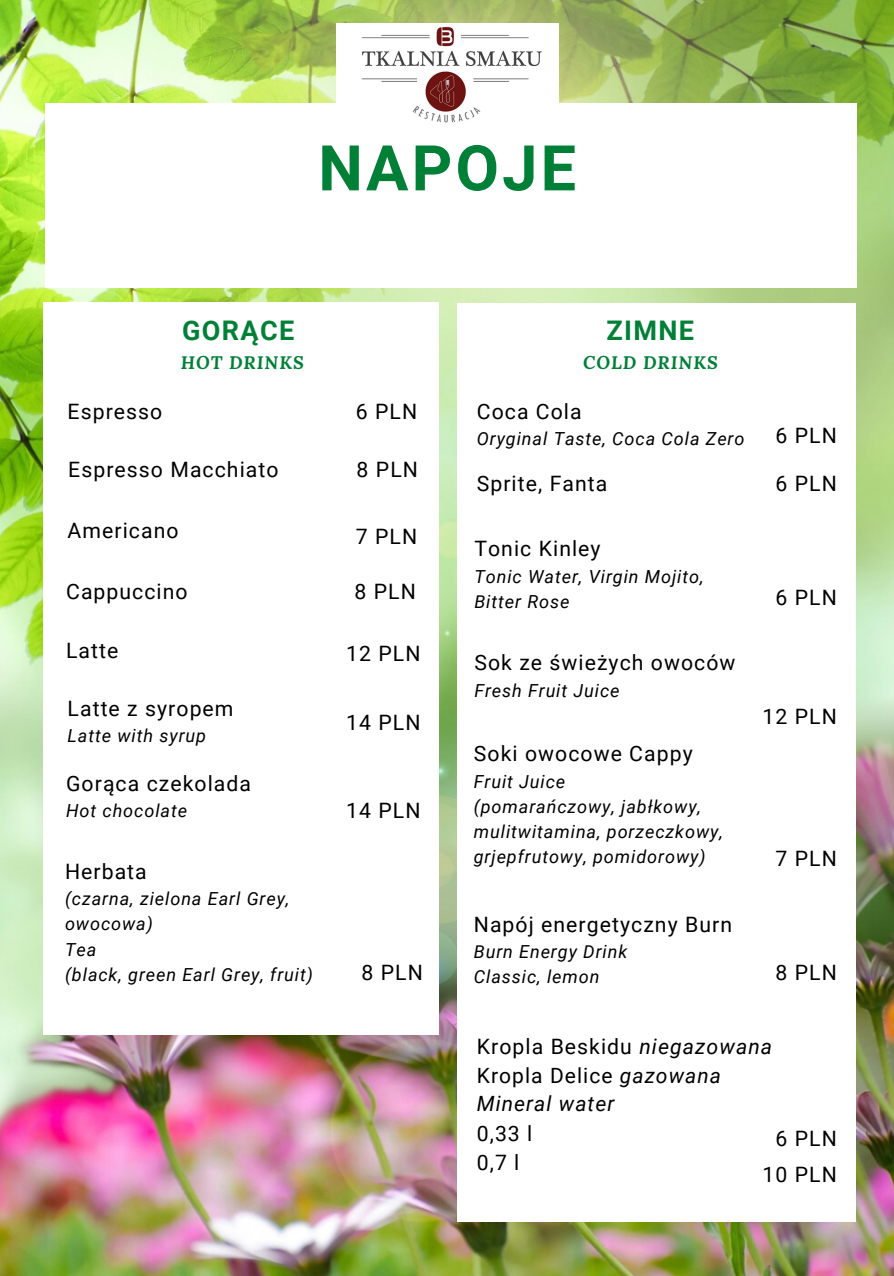
<style>
.page{position:relative;width:894px;height:1276px;background:#fff}
.page>*{position:absolute;margin:0;border:0;box-sizing:border-box;transform-origin:0 0}
.t1{font:700 63px "Roboto";letter-spacing:.05em;color:#008037}
.t2{font:700 27px "Roboto";letter-spacing:.05em;color:#008037}
.t3{font:21.15px/29.5px "Roboto";letter-spacing:.05em;color:#000}
.t4{font:italic 21px/28.5px "Roboto";letter-spacing:.05em;color:#000}
.t5{font:italic 18px/25.2px "Roboto";letter-spacing:.05em;color:#000}
.t6{font:italic 700 18px "Lora";letter-spacing:.05em;color:#008037}
.s1{font-style:italic}
.s2{font-style:normal}
</style>
<div class="page">
<img style="left:0;top:0;width:893px;height:1276px">
<div style="left:45px;top:103px;width:811px;height:185px;background:#fff"></div>
<div style="left:43px;top:303px;width:396px;height:731px;background:#fff"></div>
<div style="left:457px;top:303px;width:398px;height:918px;background:#fff"></div>
<img style="left:336px;top:23px;width:222px;height:100px">
<h1 class="t1" style="left:318px;top:132px;width:259px">NAPOJE</h1>
<h2 class="t2" style="left:182px;top:315px;width:114px">GORĄCE</h2>
<p class="t6" style="left:181px;top:350px;width:124px">HOT DRINKS</p>
<h2 class="t2" style="left:606px;top:315px;width:89px">ZIMNE</h2>
<p class="t6" style="left:583px;top:350px;width:136px">COLD DRINKS</p>
<p class="t3" style="left:68px;top:397px;width:96px">Espresso</p>
<p class="t3" style="left:356px;top:397px;width:63px">6 PLN</p>
<p class="t3" style="left:68px;top:455px;width:212px">Espresso Macchiato</p>
<p class="t3" style="left:356px;top:455px;width:63px">8 PLN</p>
<p class="t3" style="left:68px;top:516px;width:112px">Americano</p>
<p class="t3" style="left:356px;top:522px;width:63px">7 PLN</p>
<p class="t3" style="left:66px;top:576px;width:123px">Cappuccino</p>
<p class="t3" style="left:354px;top:576px;width:63px">8 PLN</p>
<p class="t3" style="left:66px;top:636px;width:54px">Latte</p>
<p class="t3" style="left:346px;top:639px;width:76px">12 PLN</p>
<p class="t3" style="left:68px;top:694px;width:167px">Latte z syropem</p>
<p class="t5" style="left:68px;top:723px;width:140px">Latte with syrup</p>
<p class="t3" style="left:66px;top:769px;width:186px">Gorąca czekolada</p>
<p class="t5" style="left:66px;top:798px;width:122px">Hot chocolate</p>
<p class="t3" style="left:65px;top:857px;width:83px">Herbata</p>
<p class="t5" style="left:65px;top:886px;width:249px">(czarna, zielona Earl Grey, owocowa)<br>Tea<br>(black, green Earl Grey, fruit)</p>
<p class="t3" style="left:346px;top:708px;width:76px">14 PLN</p>
<p class="t3" style="left:346px;top:796px;width:76px">14 PLN</p>
<p class="t3" style="left:361px;top:958px;width:63px">8 PLN</p>
<p class="t3" style="left:476px;top:397px;width:106px">Coca Cola</p>
<p class="t5" style="left:476px;top:426px;width:269px">Oryginal Taste, Coca Cola Zero</p>
<p class="t3" style="left:775px;top:421px;width:63px">6 PLN</p>
<p class="t3" style="left:476px;top:469px;width:132px">Sprite, Fanta</p>
<p class="t3" style="left:775px;top:469px;width:63px">6 PLN</p>
<p class="t3" style="left:474px;top:534px;width:128px">Tonic Kinley</p>
<p class="t5" style="left:474px;top:564px;width:231px">Tonic Water, Virgin Mojito,<br>Bitter Rose</p>
<p class="t3" style="left:474px;top:648px;width:262px">Sok ze świeżych owoców</p>
<p class="t5" style="left:474px;top:678px;width:146px">Fresh Fruit Juice</p>
<p class="t3" style="left:473px;top:739px;width:220px">Soki owocowe Cappy</p>
<p class="t5" style="left:473px;top:769px;width:250px">Fruit Juice<br>(pomarańczowy, jabłkowy, mulitwitamina, porzeczkowy, grjepfrutowy, pomidorowy)</p>
<p class="t3" style="left:473px;top:909px;width:260px">Napój energetyczny Burn</p>
<p class="t5" style="left:473px;top:939px;width:155px">Burn Energy Drink<br>Classic, lemon</p>
<p class="t3" style="left:775px;top:583px;width:63px">6 PLN</p>
<p class="t3" style="left:762px;top:702px;width:76px">12 PLN</p>
<p class="t3" style="left:775px;top:844px;width:63px">7 PLN</p>
<p class="t3" style="left:775px;top:958px;width:63px">8 PLN</p>
<p class="t3" style="left:476px;top:1032px;width:297px">Kropla Beskidu <span class="s1">niegazowana</span></p>
<p class="t4" style="left:476px;top:1061px;width:246px"><span class="s2">Kropla Delice</span> gazowana<br>Mineral water</p>
<p class="t3" style="left:476px;top:1119px;width:57px">0,33 l<br>0,7 l</p>
<p class="t3" style="left:775px;top:1123px;width:63px">6 PLN</p>
<p class="t3" style="left:762px;top:1160px;width:76px">10 PLN</p>
</div>
